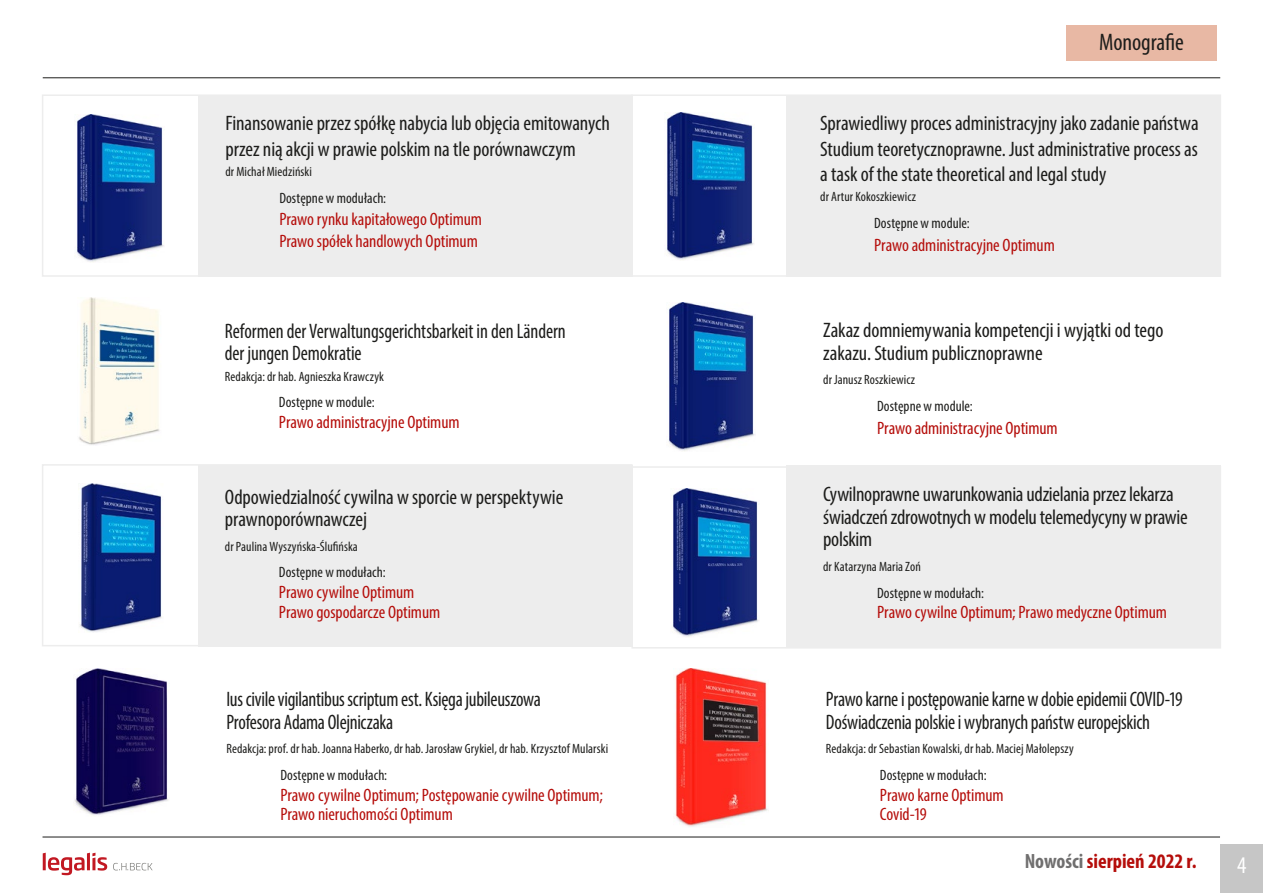
<style>
.page{position:relative;width:1263px;height:893px;background:#fff}
.page>*{position:absolute;margin:0;border:0;box-sizing:border-box;transform-origin:0 0}
.t1{font:condensed 24px "Myriad Pro";letter-spacing:-.005em;color:#1d1d1b}
.t2{font:condensed 24px "Myriad Pro";color:#fff}
.t3{font:condensed 21px/22.5px "Myriad Pro";letter-spacing:-.01em;color:#1d1d1b}
.t4{font:condensed 21px/22.5px "Myriad Pro";letter-spacing:-.01em;color:#1d1d1b;scale:.93 1}
.t5{font:700 condensed 20.7px "Myriad Pro";color:#b50e0b}
.t6{font:condensed 18px/19.5px "Myriad Pro";letter-spacing:-.005em;color:#b50e0b}
.t7{font:condensed 15px "Myriad Pro";letter-spacing:.005em;color:#1d1d1b}
.t8{font:condensed 13.5px "Myriad Pro";letter-spacing:.01em;color:#1d1d1b}
.s1{color:#706f6f}
</style>
<div class="page">
<hr style="left:43px;top:837px;width:1177px;height:1px;background:#1d1d1b">
<hr style="left:43px;top:78px;width:1177px;height:1px;background:#1d1d1b">
<div style="left:1220px;top:845px;width:43px;height:48px;background:#c6c6c6"></div>
<div style="left:42px;top:94px;width:591px;height:183px;border:2px solid #ededed"></div>
<div style="left:198px;top:96px;width:435px;height:181px;background:#ededed"></div>
<div style="left:787px;top:96px;width:434px;height:181px;background:#ededed"></div>
<div style="left:787px;top:466px;width:434px;height:181px;background:#ededed"></div>
<div style="left:42px;top:464px;width:591px;height:182px;border:2px solid #ededed"></div>
<div style="left:198px;top:466px;width:435px;height:181px;background:#ededed"></div>
<div style="left:1066px;top:26px;width:151px;height:35px;background:#e8b8a4"></div>
<svg style="left:43px;top:853px;width:64px;height:22px"></svg>
<svg style="left:113px;top:863px;width:40px;height:7px"></svg>
<img style="left:79px;top:484px;width:83px;height:148px">
<img style="left:669px;top:303px;width:87px;height:148px">
<img style="left:74px;top:668px;width:95px;height:147px">
<img style="left:675px;top:668px;width:94px;height:159px">
<img style="left:673px;top:489px;width:86px;height:148px">
<img style="left:79px;top:297px;width:81px;height:148px">
<img style="left:76px;top:114px;width:88px;height:148px">
<img style="left:667px;top:112px;width:87px;height:148px">
<p class="t3" style="left:225px;top:111px;width:386px;line-height:25.2px">Finansowanie przez spółkę nabycia lub objęcia emitowanych przez nią akcji w prawie polskim na tle porównawczym</p>
<p class="t8" style="left:225px;top:163px;width:88px">dr Michał Miedziński</p>
<p class="t7" style="left:279px;top:189px;width:108px">Dostępne w modułach:</p>
<p class="t6" style="left:279px;top:208px;width:204px;line-height:21.6px">Prawo rynku kapitałowego Optimum<br>Prawo spółek handlowych Optimum</p>
<p class="t4" style="left:225px;top:319px;width:368px">Reformen der Verwaltungsgerichtsbarkeit in den Ländern der jungen Demokratie</p>
<p class="t8" style="left:225px;top:368px;width:160px">Redakcja: dr hab. Agnieszka Krawczyk</p>
<p class="t7" style="left:279px;top:393px;width:97px">Dostępne w module:</p>
<p class="t6" style="left:279px;top:412px;width:182px">Prawo administracyjne Optimum</p>
<p class="t3" style="left:225px;top:485px;width:340px">Odpowiedzialność cywilna w sporcie w perspektywie prawnoporównawczej</p>
<p class="t8" style="left:225px;top:538px;width:134px">dr Paulina Wyszyńska-Ślufińska</p>
<p class="t7" style="left:279px;top:563px;width:108px">Dostępne w modułach:</p>
<p class="t6" style="left:279px;top:582px;width:163px">Prawo cywilne Optimum<br>Prawo gospodarcze Optimum</p>
<p class="t4" style="left:226px;top:688px;width:340px">Ius civile vigilantibus scriptum est. Księga jubileuszowa<br>Profesora Adama Olejniczaka</p>
<p class="t8" style="left:226px;top:741px;width:383px">Redakcja: prof. dr hab. Joanna Haberko, dr hab. Jarosław Grykiel, dr hab. Krzysztof Mularski</p>
<p class="t7" style="left:280px;top:766px;width:108px">Dostępne w modułach:</p>
<p class="t6" style="left:280px;top:785px;width:324px">Prawo cywilne Optimum; Postępowanie cywilne Optimum;<br>Prawo nieruchomości Optimum</p>
<p class="t1" style="left:1099px;top:28px;width:86px">Monografie</p>
<p class="t3" style="left:820px;top:111px;width:380px;line-height:25.2px;text-align:justify">Sprawiedliwy proces administracyjny jako zadanie państwa Studium teoretycznoprawne. Just administrative process as a task of the state theoretical and legal study</p>
<p class="t8" style="left:820px;top:189px;width:98px">dr Artur Kokoszkiewicz</p>
<p class="t7" style="left:874px;top:214px;width:97px">Dostępne w module:</p>
<p class="t6" style="left:874px;top:235px;width:182px">Prawo administracyjne Optimum</p>
<p class="t3" style="left:823px;top:319px;width:342px">Zakaz domniemywania kompetencji i wyjątki od tego zakazu. Studium publicznoprawne</p>
<p class="t8" style="left:823px;top:372px;width:93px">dr Janusz Roszkiewicz</p>
<p class="t7" style="left:877px;top:397px;width:97px">Dostępne w module:</p>
<p class="t6" style="left:877px;top:418px;width:182px">Prawo administracyjne Optimum</p>
<p class="t3" style="left:823px;top:483px;width:366px">Cywilnoprawne uwarunkowania udzielania przez lekarza świadczeń zdrowotnych w modelu telemedycyny w prawie polskim</p>
<p class="t8" style="left:823px;top:559px;width:99px">dr Katarzyna Maria Zoń</p>
<p class="t7" style="left:877px;top:584px;width:108px">Dostępne w modułach:</p>
<p class="t6" style="left:877px;top:602px;width:291px">Prawo cywilne Optimum; Prawo medyczne Optimum</p>
<p class="t4" style="left:826px;top:688px;width:385px">Prawo karne i postępowanie karne w dobie epidemii COVID-19<br>Doświadczenia polskie i wybranych państw europejskich</p>
<p class="t8" style="left:826px;top:741px;width:249px">Redakcja: dr Sebastian Kowalski, dr hab. Maciej Małolepszy</p>
<p class="t7" style="left:880px;top:766px;width:108px">Dostępne w modułach:</p>
<p class="t6" style="left:880px;top:785px;width:125px">Prawo karne Optimum<br>Covid-19</p>
<p class="t5" style="left:1025px;top:848px;width:173px"><span class="s1">Nowości</span> sierpień 2022 r.</p>
<p class="t2" style="left:1237px;top:851px;width:11px">4</p>
</div>
